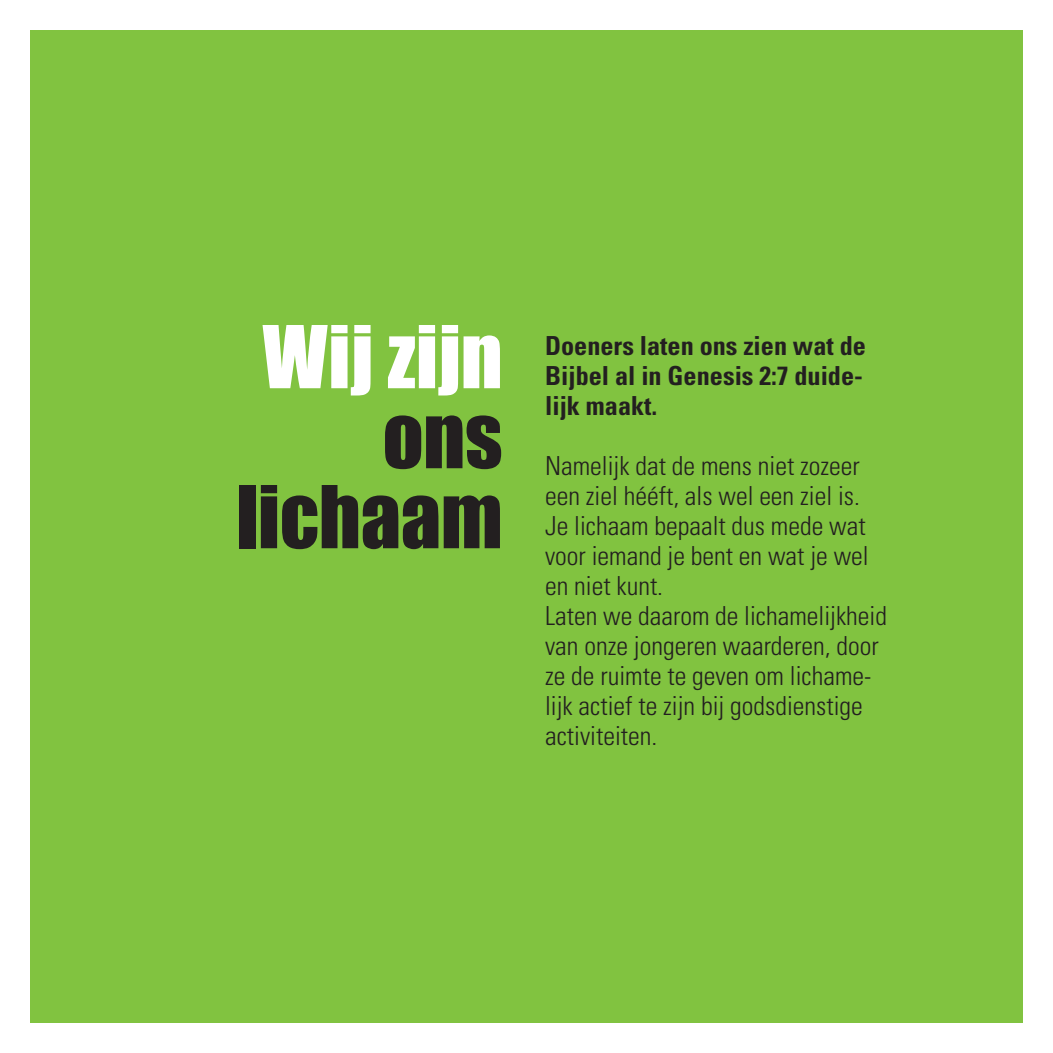
<style>
.page{position:relative;width:1053px;height:1053px;background:#fff}
.page>*{position:absolute;margin:0;border:0;box-sizing:border-box;transform-origin:0 0}
.t1{font:80px/80px "Impact";letter-spacing:-.005em;color:#231f20;text-align:right}
.t2{font:80px "Impact";letter-spacing:.01em;color:#fff}
.t3{font:300 condensed 26.25px/30px "Univers LT Std";color:#231f20}
.t4{font:700 condensed 26.25px/30px "Univers LT Std";color:#231f20;text-align:justify}
</style>
<div class="page">
<div style="left:30px;top:30px;width:993px;height:993px;background:#81c340"></div>
<h1 class="t2" style="left:263px;top:295px;width:242px">Wij zijn</h1>
<h1 class="t1" style="left:236px;top:395px;width:268px">ons lichaam</h1>
<p class="t4" style="left:545px;top:331px;width:322px">Doeners laten ons zien wat de Bijbel al in Genesis 2:7 duide&shy;lijk maakt.</p>
<p class="t3" style="left:545px;top:451px;width:343px">Namelijk dat de mens niet zozeer een ziel hééft, als wel een ziel is.<br>Je lichaam bepaalt dus mede wat voor iemand je bent en wat je wel en niet kunt.<br>Laten we daarom de lichamelijkheid van onze jongeren waarderen, door ze de ruimte te geven om lichame&shy;lijk actief te zijn bij godsdienstige activiteiten.</p>
</div>
